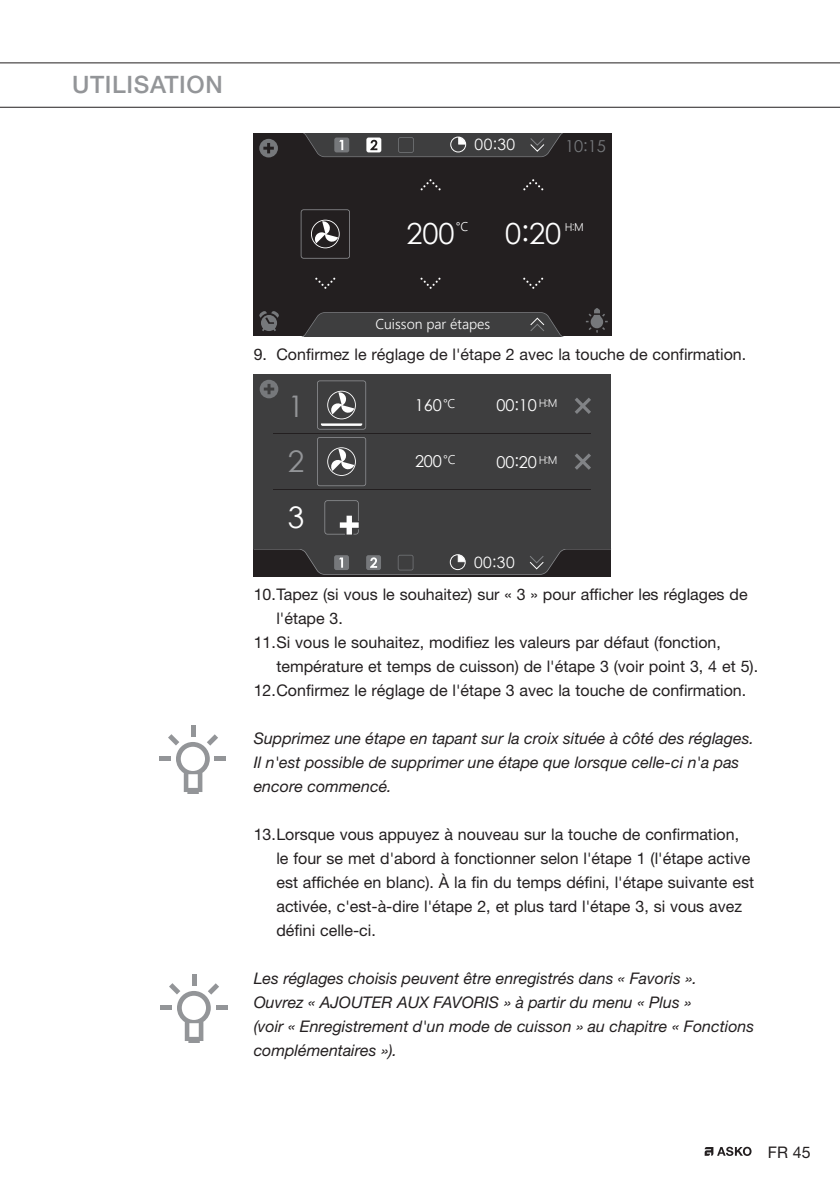
<style>
.page{position:relative;width:840px;height:1191px;background:#fff}
.page>*{position:absolute;margin:0;border:0;box-sizing:border-box;transform-origin:0 0}
.t1{font:29.8px/55.6px "Century Gothic";color:#939598}
.t2{font:29.8px "Century Gothic";color:#fff}
.t3{font:29px "Century Gothic";color:#fff}
.t4{font:500 24px "Helvetica Neue";letter-spacing:.025em;color:#939598}
.t5{font:16.4px "Century Gothic";letter-spacing:-.01em;color:#fff}
.t6{font:16.4px "Century Gothic";color:#76787b}
.t7{font:16px/24px "Helvetica Neue";color:#231f20}
.t8{font:italic 16px/24px "Helvetica Neue";color:#231f20}
.t9{font:15.6px "Century Gothic";letter-spacing:.025em;color:#fff}
.t10{font:300 14.2px "Segoe UI";color:#fff}
.t11{font:300 12.6px "Segoe UI";color:#fff}
.t12{font:300 11.2px "Segoe UI";color:#fff}
</style>
<div class="page">
<hr style="left:0;top:62px;width:839px;height:1px;background:#231f20">
<hr style="left:0;top:107px;width:839px;height:1px;background:#231f20">
<svg style="left:704px;top:1146px;width:47px;height:10px"></svg>
<div style="left:253px;top:133px;width:358px;height:203px;background:#231f20"></div>
<svg style="left:259px;top:308px;width:349px;height:28px"></svg>
<svg style="left:315px;top:278px;width:20px;height:11px"></svg>
<svg style="left:300px;top:209px;width:50px;height:50px"></svg>
<svg style="left:420px;top:278px;width:20px;height:11px"></svg>
<svg style="left:523px;top:278px;width:20px;height:11px"></svg>
<svg style="left:420px;top:179px;width:20px;height:11px"></svg>
<svg style="left:523px;top:179px;width:20px;height:11px"></svg>
<svg style="left:259px;top:133px;width:304px;height:24px"></svg>
<div style="left:253px;top:374px;width:357px;height:174px;background:#3e3e3f"></div>
<svg style="left:259px;top:380px;width:19px;height:18px"></svg>
<svg style="left:575px;top:398px;width:15px;height:16px"></svg>
<svg style="left:575px;top:453px;width:15px;height:17px"></svg>
<hr style="left:274px;top:433px;width:316px;height:1px;background:#231f20">
<hr style="left:274px;top:489px;width:316px;height:1px;background:#231f20">
<svg style="left:317px;top:437px;width:49px;height:49px"></svg>
<svg style="left:324px;top:500px;width:34px;height:34px"></svg>
<svg style="left:253px;top:548px;width:357px;height:27px;background:#3d3c3d"></svg>
<svg style="left:317px;top:380px;width:49px;height:49px"></svg>
<div style="left:190px;top:726px;width:5px;height:11px;background:#939598"></div>
<div style="left:160px;top:755px;width:11px;height:5px;background:#939598"></div>
<div style="left:215px;top:756px;width:11px;height:5px;background:#939598"></div>
<svg style="left:168px;top:734px;width:50px;height:60px"></svg>
<div style="left:191px;top:975px;width:5px;height:11px;background:#939598"></div>
<div style="left:161px;top:1004px;width:11px;height:5px;background:#939598"></div>
<div style="left:216px;top:1005px;width:11px;height:5px;background:#939598"></div>
<svg style="left:169px;top:983px;width:50px;height:59px"></svg>
<h3 class="t4" style="left:72px;top:71px;width:152px">UTILISATION</h3>
<p class="t9" style="left:474px;top:134px;width:42px">00:30</p>
<p class="t6" style="left:564px;top:135px;width:42px">10:15</p>
<h2 class="t3" style="left:406px;top:213px;width:50px">200</h2>
<p class="t11" style="left:455px;top:217px;width:14px">°C</p>
<h2 class="t3" style="left:504px;top:214px;width:58px">0:20</h2>
<p class="t12" style="left:564px;top:218px;width:20px">H:M</p>
<p class="t10" style="left:375px;top:313px;width:116px">Cuisson par étapes</p>
<p class="t7" style="left:253px;top:342px;width:494px">9. Confirmez le réglage de l'étape 2 avec la touche de confirmation.</p>
<h1 class="t1" style="left:288px;top:378px;width:18px">1<br>2</h1>
<h1 class="t2" style="left:288px;top:496px;width:18px">3</h1>
<p class="t5" style="left:414px;top:393px;width:42px">160<sup>°C</sup></p>
<p class="t5" style="left:496px;top:394px;width:62px">00:10 <sup>H:M</sup></p>
<p class="t5" style="left:415px;top:450px;width:42px">200<sup>°C</sup></p>
<p class="t5" style="left:496px;top:450px;width:62px">00:20 <sup>H:M</sup></p>
<p class="t9" style="left:474px;top:551px;width:42px">00:30</p>
<p class="t7" style="left:253px;top:582px;width:495px">10.Tapez (si vous le souhaitez) sur « 3 » pour afficher les réglages de</p>
<p class="t7" style="left:276px;top:606px;width:68px">l'étape 3.</p>
<p class="t7" style="left:253px;top:630px;width:468px">11.Si vous le souhaitez, modifiez les valeurs par défaut (fonction,</p>
<p class="t7" style="left:276px;top:654px;width:483px">température et temps de cuisson) de l'étape 3 (voir point 3, 4 et 5).</p>
<p class="t7" style="left:253px;top:678px;width:494px">12.Confirmez le réglage de l'étape 3 avec la touche de confirmation.</p>
<p class="t8" style="left:253px;top:726px;width:501px">Supprimez une étape en tapant sur la croix située à côté des réglages.<br>Il n'est possible de supprimer une étape que lorsque celle-ci n'a pas encore commencé.</p>
<p class="t7" style="left:276px;top:822px;width:479px;text-indent:-23px">13.Lorsque vous appuyez à nouveau sur la touche de confirmation, le four se met d'abord à fonctionner selon l'étape 1 (l'étape active est affichée en blanc). À la fin du temps défini, l'étape suivante est activée, c'est-à-dire l'étape 2, et plus tard l'étape 3, si vous avez défini celle-ci.</p>
<p class="t8" style="left:253px;top:966px;width:501px">Les réglages choisis peuvent être enregistrés dans « Favoris ».<br>Ouvrez « AJOUTER AUX FAVORIS » à partir du menu « Plus »<br>(voir « Enregistrement d'un mode de cuisson » au chapitre « Fonctions complémentaires »).</p>
<p class="t7" style="left:767px;top:1140px;width:44px">FR 45</p>
</div>
